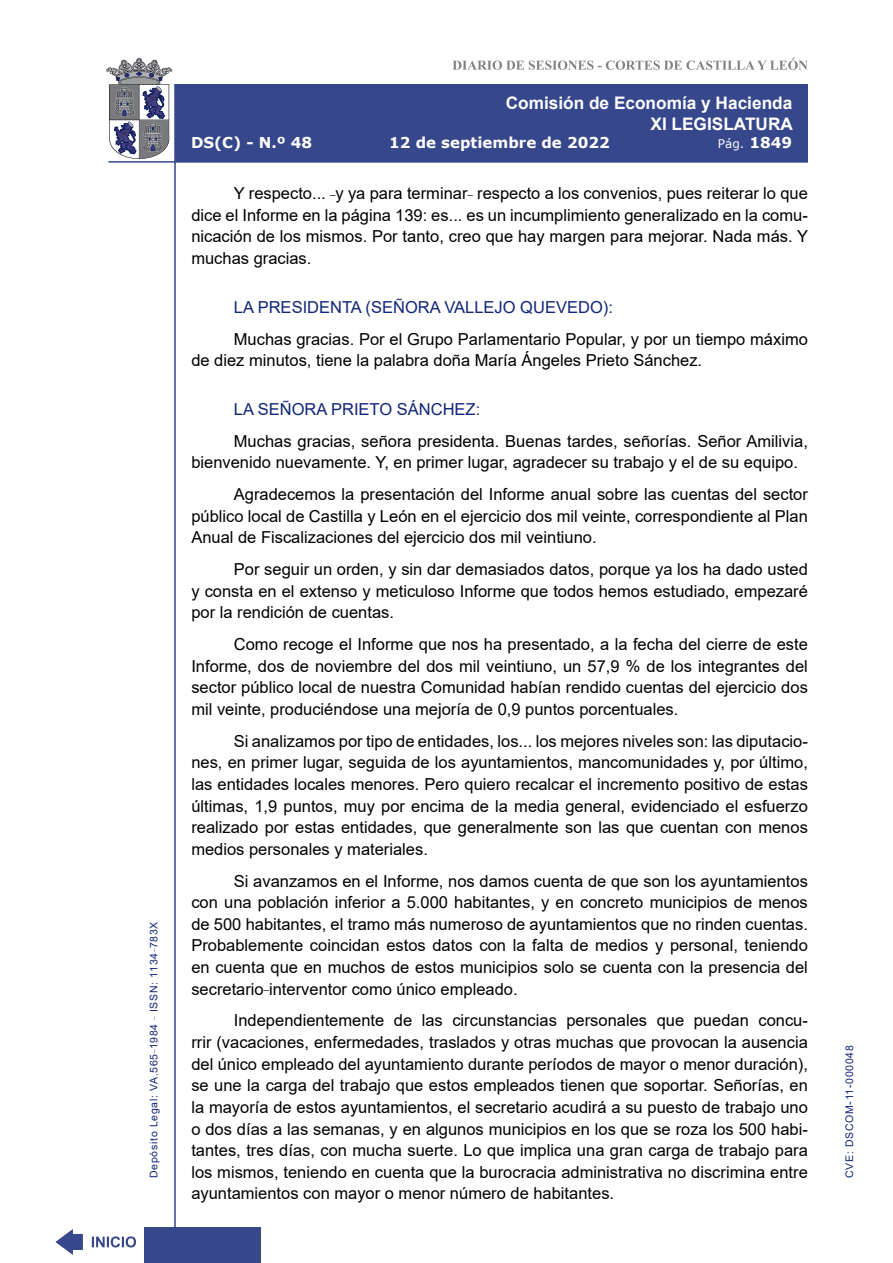
<style>
.page{position:relative;width:893px;height:1263px;background:#fff}
.page>*{position:absolute;margin:0;border:0;box-sizing:border-box;transform-origin:0 0}
.t1{font:700 17.25px/20.7px "Arial";color:#fff;text-align:right}
.t2{font:16.5px/21.6px "Arial";color:#000;text-align:justify}
.Orador{font:16.5px "Arial";color:#122678}
.t3{font:700 15px "Verdana";color:#fff}
.t4{font:12px "Verdana";color:#fff}
.t5{font:10.5px "Arial";letter-spacing:.065em;color:#122678}
.s1{font-weight:700;font-size:15px}
</style>
<div class="page">
<svg style="left:452px;top:58px;width:356px;height:12px"></svg>
<hr style="left:174px;top:84px;width:2px;height:1179px;background:#36478c">
<div style="left:144px;top:1227px;width:117px;height:36px;background:#36478c"></div>
<div style="left:175px;top:84px;width:633px;height:78px;background:#36478c"></div>
<hr style="left:108px;top:161px;width:700px;height:2px;background:#36478c">
<svg style="left:92px;top:1236px;width:44px;height:11px"></svg>
<svg style="left:55px;top:1229px;width:28px;height:26px"></svg>
<svg style="left:106px;top:58px;width:66px;height:101px"></svg>
<p class="t5" style="left:146px;top:1178px;width:258px;rotate:-90deg">Depósito Legal: VA.565<sup>_</sup>1984 <sup>_</sup> ISSN: 1134<sup>_</sup>783X</p>
<p class="t1" style="left:506px;top:93px;width:289px">Comisión de Economía y Hacienda<br>XI LEGISLATURA</p>
<p class="t3" style="left:191px;top:132px;width:123px">DS(C) - N.º 48</p>
<p class="t3" style="left:389px;top:132px;width:222px">12 de septiembre de 2022</p>
<p class="t4" style="left:718px;top:135px;width:76px">Pág. <span class="s1">1849</span></p>
<p class="t2" style="left:191px;top:182px;width:618px;text-indent:43px">Y respecto... <sup>_</sup>y ya para terminar<sup>_</sup> respecto a los convenios, pues reiterar lo que dice el Informe en la página 139: es... es un incumplimiento generalizado en la comu&shy;nicación de los mismos. Por tanto, creo que hay margen para mejorar. Nada más. Y muchas gracias.</p>
<p class="Orador" style="left:234px;top:296px;width:381px">LA PRESIDENTA (SEÑORA VALLEJO QUEVEDO):</p>
<p class="t2" style="left:191px;top:328px;width:618px;text-indent:43px">Muchas gracias. Por el Grupo Parlamentario Popular, y por un tiempo máximo de diez minutos, tiene la palabra doña María Ángeles Prieto Sánchez.</p>
<p class="Orador" style="left:234px;top:398px;width:248px">LA SEÑORA PRIETO SÁNCHEZ:</p>
<p class="t2" style="left:191px;top:430px;width:618px;text-indent:43px">Muchas gracias, señora presidenta. Buenas tardes, señorías. Señor Amilivia, bienvenido nuevamente. Y, en primer lugar, agradecer su trabajo y el de su equipo.</p>
<p class="t2" style="left:191px;top:483px;width:618px;text-indent:43px">Agradecemos la presentación del Informe anual sobre las cuentas del sector público local de Castilla y León en el ejercicio dos mil veinte, correspondiente al Plan Anual de Fiscalizaciones del ejercicio dos mil veintiuno.</p>
<p class="t2" style="left:191px;top:558px;width:618px;text-indent:43px">Por seguir un orden, y sin dar demasiados datos, porque ya los ha dado usted y consta en el extenso y meticuloso Informe que todos hemos estudiado, empezaré por la rendición de cuentas.</p>
<p class="t2" style="left:191px;top:633px;width:618px;text-indent:43px">Como recoge el Informe que nos ha presentado, a la fecha del cierre de este Informe, dos de noviembre del dos mil veintiuno, un 57,9 % de los integrantes del sector público local de nuestra Comunidad habían rendido cuentas del ejercicio dos mil veinte, produciéndose una mejoría de 0,9 puntos porcentuales.</p>
<p class="t2" style="left:191px;top:730px;width:618px;text-indent:43px">Si analizamos por tipo de entidades, los... los mejores niveles son: las diputacio&shy;nes, en primer lugar, seguida de los ayuntamientos, mancomunidades y, por último, las entidades locales menores. Pero quiero recalcar el incremento positivo de estas últimas, 1,9 puntos, muy por encima de la media general, evidenciado el esfuerzo realizado por estas entidades, que generalmente son las que cuentan con menos medios personales y materiales.</p>
<p class="t2" style="left:191px;top:870px;width:618px;text-indent:43px">Si avanzamos en el Informe, nos damos cuenta de que son los ayuntamientos con una población inferior a 5.000 habitantes, y en concreto municipios de menos de 500 habitantes, el tramo más numeroso de ayuntamientos que no rinden cuentas.<br>Probablemente coincidan estos datos con la falta de medios y personal, teniendo en cuenta que en muchos de estos municipios solo se cuenta con la presencia del secretario<sup>_</sup>interventor como único empleado.</p>
<p class="t2" style="left:191px;top:1010px;width:618px;text-indent:43px">Independientemente de las circunstancias personales que puedan concu&shy;rrir (vacaciones, enfermedades, traslados y otras muchas que provocan la ausencia del único empleado del ayuntamiento durante períodos de mayor o menor duración), se une la carga del trabajo que estos empleados tienen que soportar. Señorías, en la mayoría de estos ayuntamientos, el secretario acudirá a su puesto de trabajo uno o dos días a las semanas, y en algunos municipios en los que se roza los 500 habi&shy;tantes, tres días, con mucha suerte. Lo que implica una gran carga de trabajo para los mismos, teniendo en cuenta que la burocracia administrativa no discrimina entre ayuntamientos con mayor o menor número de habitantes.</p>
<p class="t5" style="left:842px;top:1178px;width:134px;rotate:-90deg">CVE: DSCOM-11-000048</p>
</div>
